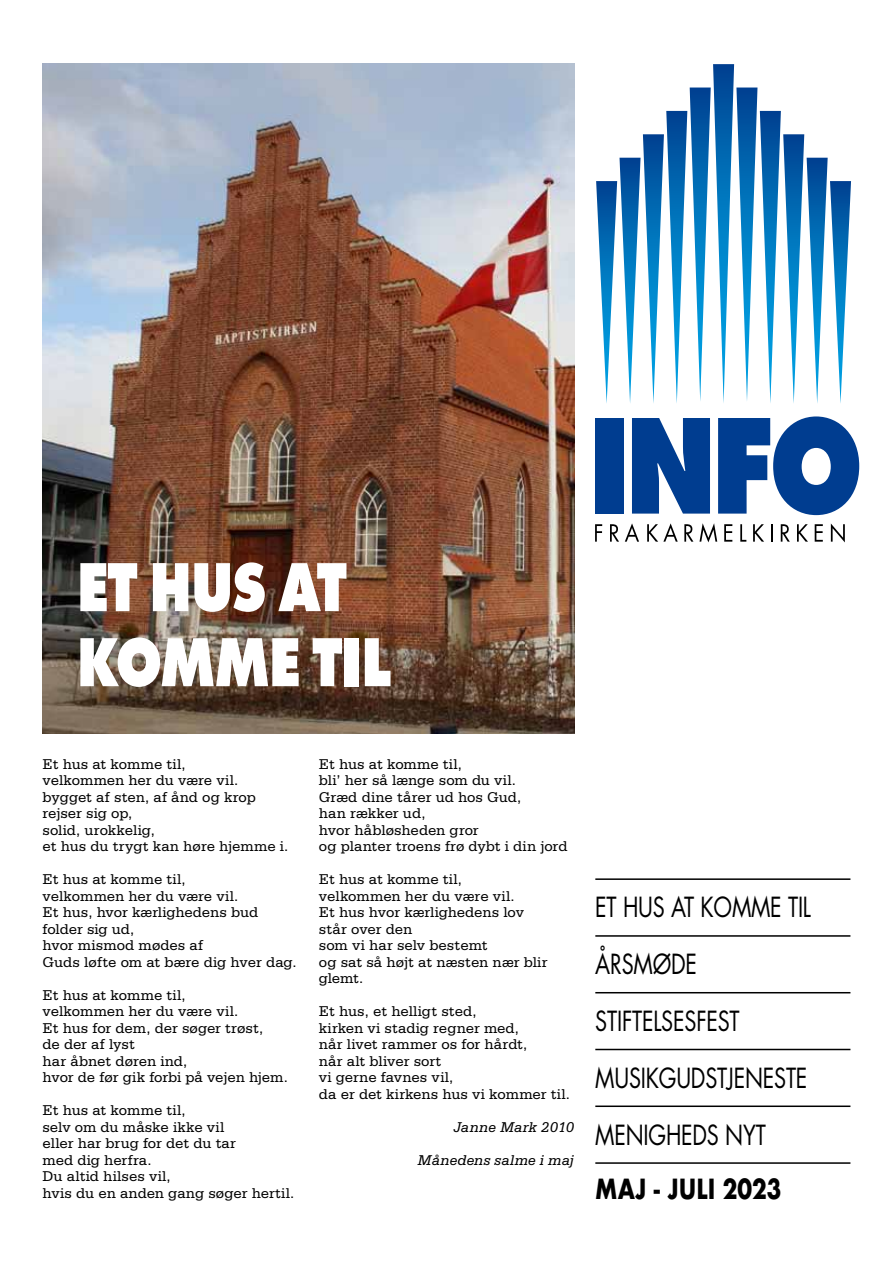
<style>
.page{position:relative;width:893px;height:1263px;background:#fff}
.page>*{position:absolute;margin:0;border:0;box-sizing:border-box;transform-origin:0 0}
.t1{font:800 72px/75px "Futura T";letter-spacing:-.04em;color:#fff;scale:.8 1}
.t2{font:27px/57px "Futura";letter-spacing:-.01em;color:#000;scale:.8 1}
.t3{font:700 27px "Futura";color:#000;scale:.8 1}
.t4{font:15px/16.5px "Serifa";color:#000}
.t5{font:italic 15px "Serifa";letter-spacing:.005em;color:#000}
</style>
<div class="page">
<svg style="left:596px;top:64px;width:255px;height:339px"></svg>
<div style="left:595px;top:418px;width:29px;height:96px;background:#003d90"></div>
<svg style="left:632px;top:418px;width:78px;height:96px"></svg>
<svg style="left:718px;top:416px;width:141px;height:99px"></svg>
<svg style="left:595px;top:524px;width:7px;height:18px"></svg>
<svg style="left:610px;top:524px;width:9px;height:18px"></svg>
<svg style="left:625px;top:523px;width:14px;height:19px"></svg>
<svg style="left:647px;top:523px;width:31px;height:19px"></svg>
<svg style="left:684px;top:524px;width:9px;height:18px"></svg>
<svg style="left:699px;top:523px;width:18px;height:19px"></svg>
<svg style="left:724px;top:524px;width:8px;height:18px"></svg>
<svg style="left:740px;top:524px;width:6px;height:18px"></svg>
<svg style="left:753px;top:524px;width:11px;height:18px"></svg>
<svg style="left:771px;top:524px;width:2px;height:18px"></svg>
<svg style="left:781px;top:524px;width:9px;height:18px"></svg>
<svg style="left:797px;top:524px;width:11px;height:18px"></svg>
<svg style="left:815px;top:524px;width:8px;height:18px"></svg>
<svg style="left:831px;top:523px;width:14px;height:19px"></svg>
<img style="left:43px;top:64px;width:531px;height:669px">
<hr style="left:595px;top:878px;width:255px;height:2px;background:#000">
<hr style="left:595px;top:1049px;width:255px;height:1px;background:#000">
<hr style="left:595px;top:935px;width:255px;height:2px;background:#000">
<hr style="left:595px;top:1105px;width:255px;height:2px;background:#000">
<hr style="left:595px;top:992px;width:255px;height:1px;background:#000">
<hr style="left:595px;top:1162px;width:255px;height:2px;background:#000">
<h1 class="t1" style="left:77px;top:549px;width:395px">ET HUS AT<br>KOMME TIL</h1>
<p class="t4" style="left:43px;top:755px;width:247px">Et hus at komme til,<br>velkommen her du være vil. bygget af sten, af ånd og krop rejser sig op,<br>solid, urokkelig,<br>et hus du trygt kan høre hjemme i.</p>
<p class="t4" style="left:43px;top:871px;width:256px">Et hus at komme til,<br>velkommen her du være vil.<br>Et hus, hvor kærlighedens bud folder sig ud,<br>hvor mismod mødes af<br>Guds løfte om at bære dig hver dag.</p>
<p class="t4" style="left:43px;top:986px;width:247px">Et hus at komme til,<br>velkommen her du være vil.<br>Et hus for dem, der søger trøst,<br>de der af lyst<br>har åbnet døren ind,<br>hvor de før gik forbi på vejen hjem.</p>
<p class="t4" style="left:43px;top:1102px;width:253px">Et hus at komme til,<br>selv om du måske ikke vil<br>eller har brug for det du tar<br>med dig herfra.<br>Du altid hilses vil,<br>hvis du en anden gang søger hertil.</p>
<p class="t4" style="left:319px;top:755px;width:250px">Et hus at komme til,<br>bli’ her så længe som du vil.<br>Græd dine tårer ud hos Gud,<br>han rækker ud,<br>hvor håbløsheden gror<br>og planter troens frø dybt i din jord</p>
<p class="t4" style="left:319px;top:871px;width:230px">Et hus at komme til, velkommen her du være vil.<br>Et hus hvor kærlighedens lov står over den<br>som vi har selv bestemt<br>og sat så højt at næsten nær blir glemt.</p>
<p class="t4" style="left:319px;top:1003px;width:253px">Et hus, et helligt sted,<br>kirken vi stadig regner med,<br>når livet rammer os for hårdt,<br>når alt bliver sort<br>vi gerne favnes vil,<br>da er det kirkens hus vi kommer til.</p>
<p class="t5" style="left:453px;top:1119px;width:122px">Janne Mark 2010</p>
<p class="t5" style="left:418px;top:1152px;width:158px">Månedens salme i maj</p>
<h2 class="t2" style="left:595px;top:878px;width:271px">ET HUS AT KOMME TIL<br>ÅRSMØDE<br>STIFTELSESFEST<br>MUSIKGUDSTJENESTE<br>MENIGHEDS NYT</h2>
<h2 class="t3" style="left:595px;top:1169px;width:234px">MAJ - JULI 2023</h2>
</div>
